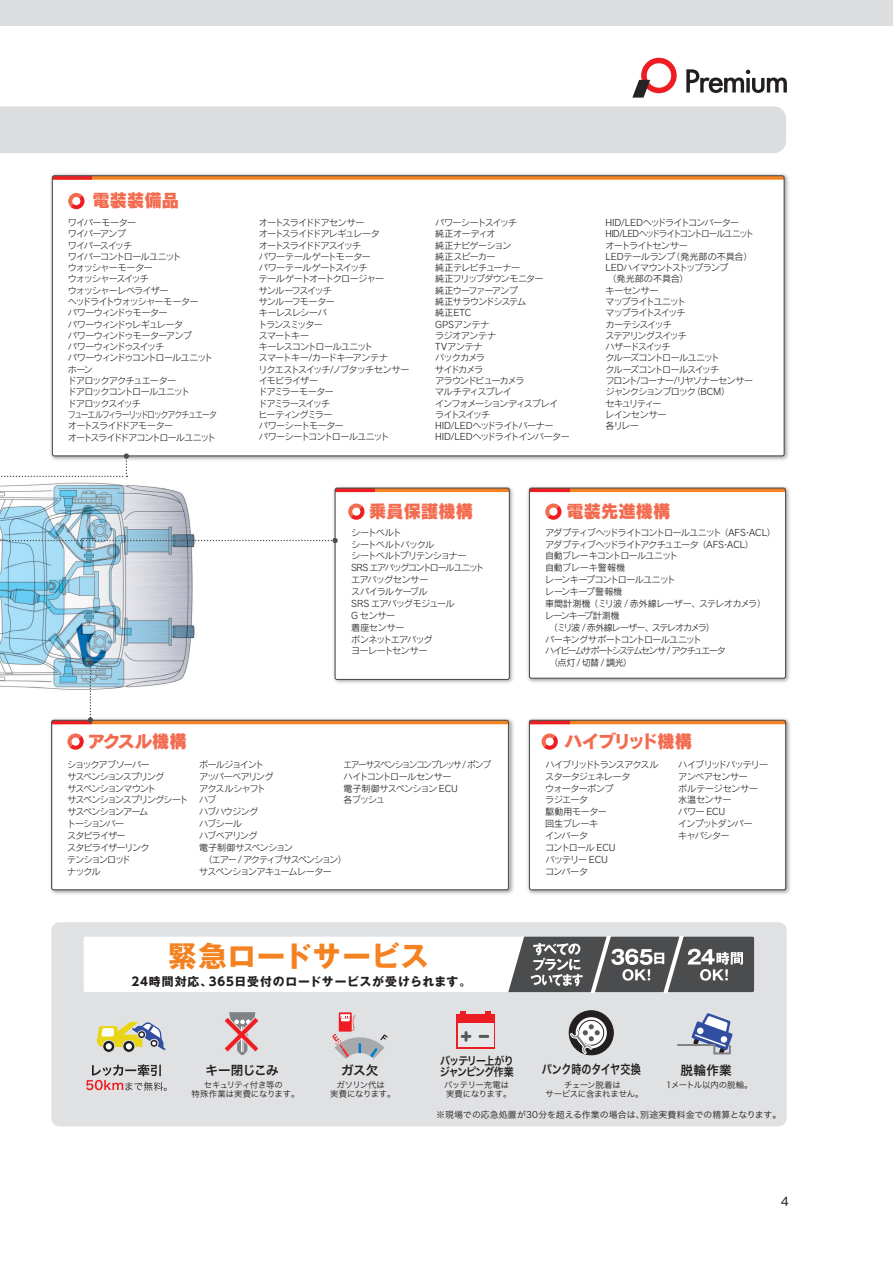
<style>
.page{position:relative;width:893px;height:1263px;background:#fff}
.page>*{position:absolute;margin:0;border:0;box-sizing:border-box;transform-origin:0 0}
.t1{font:700 28.65px "Gothic MB101 Pr 6 N";letter-spacing:.02em;color:#f58220}
.t2{font:17.85px "Rodin Pro EB";letter-spacing:-.025em;color:#f26b4f}
.t3{font:17.85px "Rodin Pro EB";letter-spacing:-.095em;color:#f26b4f}
.t4{font:500 12.75px "Gothic BBB Pr 5";color:#231f20}
.t5{font:12.6px "Hira Kaku Pro W6";letter-spacing:-.005em;color:#231f20}
.t6{font:12.6px "Hira Kaku Pro W6";letter-spacing:-.005em;color:#231f20;scale:.8 1}
.t7{font:700 11.85px "Gothic MB101 Pr 6 N";letter-spacing:.06em;color:#231f20}
.t8{font:11.25px/11.2px "Hira Kaku Pro W6";letter-spacing:-.09em;color:#231f20;scale:.9 1}
.t9{font:9.15px/11.2px "Rodin Pro M";letter-spacing:-.085em;color:#231f20}
.t10{font:9.15px/11.9px "Rodin Pro M";letter-spacing:-.12em;color:#231f20}
.t11{font:9.15px/11.9px "Rodin Pro M";letter-spacing:-.06em;color:#231f20}
.t12{font:9.15px/11.9px "Rodin Pro M";letter-spacing:-.105em;color:#231f20;scale:.94 1}
.t13{font:9px "Hira Kaku Pro W3";letter-spacing:.005em;color:#231f20}
.t14{font:8.4px/9.8px "Hira Kaku Pro W3";letter-spacing:-.025em;color:#231f20;text-align:center}
.s1{font-family:"UD Shin Go NT Pro"}
</style>
<div class="page">
<div style="left:0;top:106px;width:786px;height:47px;background:#dcdddf"></div>
<div style="left:51px;top:922px;width:736px;height:204px;background:#e0e1e3;border-radius:8px"></div>
<img style="left:0;top:482px;width:142px;height:4px">
<img style="left:527px;top:718px;width:263px;height:176px">
<div style="left:529px;top:720px;width:257px;height:170px;background:#fff;border-radius:2px"></div>
<svg style="left:529px;top:720px;width:257px;height:4px"></svg>
<div style="left:529px;top:720px;width:257px;height:170px;border:1px solid #4b4c4d;border-radius:2px"></div>
<svg style="left:542px;top:733px;width:16px;height:17px"></svg>
<img style="left:527px;top:486px;width:263px;height:197px">
<div style="left:529px;top:488px;width:256px;height:190px;background:#fff;border-radius:2px"></div>
<svg style="left:529px;top:488px;width:255px;height:4px"></svg>
<div style="left:529px;top:488px;width:257px;height:191px;border:1px solid #4b4c4d;border-radius:2px"></div>
<svg style="left:545px;top:503px;width:16px;height:17px"></svg>
<img style="left:509px;top:487px;width:4px;height:196px">
<img style="left:50px;top:719px;width:464px;height:175px">
<div style="left:52px;top:720px;width:457px;height:170px;background:#fff;border-radius:2px"></div>
<div style="left:51px;top:720px;width:458px;height:170px;border:1px solid #4b4c4d;border-radius:2px"></div>
<svg style="left:67px;top:733px;width:17px;height:17px"></svg>
<img style="left:50px;top:173px;width:739px;height:287px">
<div style="left:52px;top:176px;width:732px;height:280px;background:#fff;border-radius:2px"></div>
<svg style="left:54px;top:177px;width:729px;height:3px;background:#f58a36"></svg>
<svg style="left:68px;top:193px;width:16px;height:16px"></svg>
<svg style="left:224px;top:1012px;width:35px;height:43px"></svg>
<svg style="left:677px;top:1013px;width:56px;height:42px"></svg>
<div style="left:456px;top:1014px;width:39px;height:35px;background:#ee1d23"></div>
<div style="left:458px;top:1023px;width:35px;height:24px;background:#e6e7e9"></div>
<svg style="left:461px;top:1011px;width:5px;height:3px"></svg>
<svg style="left:485px;top:1011px;width:5px;height:3px"></svg>
<svg style="left:461px;top:1031px;width:10px;height:11px"></svg>
<svg style="left:479px;top:1035px;width:10px;height:3px"></svg>
<svg style="left:96px;top:1022px;width:70px;height:31px"></svg>
<svg style="left:332px;top:1012px;width:56px;height:47px"></svg>
<div style="left:569px;top:1011px;width:44px;height:44px;background:#231f20;border-radius:50%"></div>
<div style="left:569px;top:1011px;width:44px;height:44px;border:1px solid #231f20;border-radius:50%"></div>
<svg style="left:576px;top:1017px;width:31px;height:31px"></svg>
<div style="left:579px;top:1020px;width:25px;height:25px;border:1px solid #231f20;border-radius:50%"></div>
<svg style="left:570px;top:1024px;width:30px;height:30px"></svg>
<svg style="left:86px;top:1064px;width:81px;height:27px"></svg>
<div style="left:84px;top:937px;width:670px;height:55px;background:#fff;border-radius:2px"></div>
<svg style="left:508px;top:937px;width:246px;height:55px;background:#6f7070"></svg>
<svg style="left:1px;top:453px;width:128px;height:24px"></svg>
<svg style="left:0;top:486px;width:509px;height:238px"></svg>
<div style="left:0;top:0;width:893px;height:26px;background:#dcdddf"></div>
<svg style="left:632px;top:58px;width:45px;height:40px"></svg>
<svg style="left:686px;top:69px;width:101px;height:24px"></svg>
<h2 class="t2" style="left:92px;top:188px;width:89px">電装装備品</h2>
<p class="t9" style="left:67px;top:217px;width:151px">ワイパーモーター<br>ワイパーアンプ<br>ワイパースイッチ<br>ワイパーコントロールユニット<br>ウォッシャーモーター<br>ウォッシャースイッチ<br>ウォッシャーレベライザー<br>ヘッドライトウォッシャーモーター<br>パワーウィンドゥモーター<br>パワーウィンドゥレギュレータ<br>パワーウィンドゥモーターアンプ<br>パワーウィンドゥスイッチ<br>パワーウィンドゥコントロールユニットホーン<br>ドアロックアクチュエーター<br>ドアロックコントロールユニット<br>ドアロックスイッチ<br>フューエルフィラーリッドロックアクチュエータオートスライドドアモーター<br>オートスライドドアコントロールユニット</p>
<p class="t9" style="left:258px;top:217px;width:153px">オートスライドドアセンサー<br>オートスライドドアレギュレータ<br>オートスライドドアスイッチ<br>パワーテールゲートモーター<br>パワーテールゲートスイッチ<br>テールゲートオートクロージャー<br>サンルーフスイッチ<br>サンルーフモーター<br>キーレスレシーバ<br>トランスミッター<br>スマートキー<br>キーレスコントロールユニット<br>スマートキー/カードキーアンテナ<br>リクエストスイッチ/ノブタッチセンサーイモビライザー<br>ドアミラーモーター<br>ドアミラースイッチ<br>ヒーティングミラー<br>パワーシートモーター<br>パワーシートコントロールユニット</p>
<p class="t9" style="left:435px;top:217px;width:136px">パワーシートスイッチ<br>純正オーディオ<br>純正ナビゲーション<br>純正スピーカー<br>純正テレビチューナー<br>純正フリップダウンモニター<br>純正ウーファーアンプ<br>純正サラウンドシステム<br>純正ETC<br>GPSアンテナ<br>ラジオアンテナ<br>TVアンテナ<br>バックカメラ<br>サイドカメラ<br>アラウンドビューカメラ<br>マルチディスプレイ<br>インフォメーションディスプレイ<br>ライトスイッチ<br>HID/LEDヘッドライトバーナー<br>HID/LEDヘッドライトインバーター</p>
<p class="t9" style="left:605px;top:216px;width:150px">HID/LEDヘッドライトコンバーター<br>HID/LEDヘッドライトコントロールユニットオートライトセンサー<br>LEDテールランプ（発光部の不具合）<br>LEDハイマウントストップランプ<br>（発光部の不具合）<br>キーセンサー<br>マップライトユニット<br>マップライトスイッチ<br>カーテシスイッチ<br>ステアリングスイッチ<br>ハザードスイッチ<br>クルーズコントロールユニット<br>クルーズコントロールスイッチ<br>フロント/コーナー/リヤソナーセンサージャンクションブロック（BCM）<br>セキュリティー<br>レインセンサー<br>各リレー</p>
<h2 class="t2" style="left:369px;top:499px;width:106px">乗員保護機構</h2>
<h2 class="t2" style="left:88px;top:729px;width:101px">アクスル機構</h2>
<p class="t9" style="left:351px;top:526px;width:134px;line-height:11.9px">シートベルト<br>シートベルトバックル<br>シートベルトプリテンショナー<br>SRS エアバッグコントロールユニットエアバッグセンサー<br>スパイラルケーブル<br>SRS エアバッグモジュール<br>G センサー<br>着座センサー<br>ボンネットエアバッグ<br>ヨーレートセンサー</p>
<p class="t10" style="left:67px;top:758px;width:123px">ショックアブソーバー<br>サスペンションスプリング<br>サスペンションマウント<br>サスペンションスプリングシートサスペンションアーム<br>トーションバー<br>スタビライザー<br>スタビライザーリンク<br>テンションロッド<br>ナックル</p>
<p class="t9" style="left:199px;top:758px;width:149px;line-height:11.9px">ボールジョイント<br>アッパーベアリング<br>アクスルシャフト<br>ハブ<br>ハブハウジング<br>ハブシール<br>ハブベアリング<br>電子制御サスペンション<br>　（エアー / アクティブサスペンション）サスペンションアキュームレーター</p>
<p class="t12" style="left:343px;top:758px;width:158px">エアーサスペンションコンプレッサ / ポンプハイトコントロールセンサー<br>電子制御サスペンション ECU<br>各ブッシュ</p>
<h1 class="t1" style="left:168px;top:932px;width:262px">緊急ロードサービス</h1>
<p class="t7" style="left:129px;top:971px;width:343px"><span class="s1">２４</span>時間対応、<span class="s1">３６５</span>日受付のロードサービスが受けられます。</p>
<h3 class="t5" style="left:206px;top:1059px;width:75px">キー閉じこみ</h3>
<p class="t14" style="left:191px;top:1079px;width:110px">セキュリティ付き等の<br>特殊作業は実費になります。</p>
<h3 class="t5" style="left:341px;top:1059px;width:39px">ガス欠</h3>
<p class="t14" style="left:330px;top:1079px;width:67px">ガソリン代は<br>実費になります。</p>
<p class="t8" style="left:440px;top:1054px;width:84px">バッテリー上がりジャンピング作業</p>
<p class="t14" style="left:444px;top:1079px;width:69px;text-align:left">バッテリー充電は実費になります。</p>
<h2 class="t2" style="left:566px;top:499px;width:106px">電装先進機構</h2>
<p class="t9" style="left:545px;top:526px;width:233px;line-height:11.9px">アダプティブヘッドライトコントロールユニット（AFS･ACL）アダプティブヘッドライトアクチュエータ（AFS･ACL）<br>自動ブレーキコントロールユニット<br>自動ブレーキ警報機<br>レーンキープコントロールユニット<br>レーンキープ警報機<br>車間計測機（ミリ波 / 赤外線レーザー、ステレオカメラ）レーンキープ計測機<br>　（ミリ波 / 赤外線レーザー、ステレオカメラ）<br>パーキングサポートコントロールユニット<br>ハイビームサポートシステムセンサ / アクチュエータ<br>　（点灯 / 切替 / 調光）</p>
<h2 class="t3" style="left:565px;top:729px;width:129px">ハイブリッド機構</h2>
<p class="t9" style="left:545px;top:758px;width:115px;line-height:11.9px">ハイブリッドトランスアクスルスタータジェネレータ<br>ウォーターポンプ<br>ラジエータ<br>駆動用モーター<br>回生ブレーキ<br>インバータ<br>コントロール ECU<br>バッテリー ECU<br>コンバータ</p>
<p class="t11" style="left:678px;top:758px;width:91px">ハイブリッドバッテリーアンペアセンサー<br>ボルテージセンサー水温センサー<br>パワー ECU<br>インプットダンパー<br>キャパシター</p>
<h3 class="t6" style="left:542px;top:1058px;width:125px">パンク時のタイヤ交換</h3>
<p class="t14" style="left:546px;top:1079px;width:100px">チェーン脱着は<br>サービスに含まれません。</p>
<h3 class="t5" style="left:681px;top:1059px;width:53px">脱輪作業</h3>
<p class="t14" style="left:666px;top:1079px;width:88px">1メートル以内の脱輪。</p>
<p class="t13" style="left:436px;top:1106px;width:347px">※現場での応急処置が30分を超える作業の場合は、別途実費料金での精算となります。</p>
<h3 class="t4" style="left:781px;top:1191px;width:10px">4</h3>
</div>
